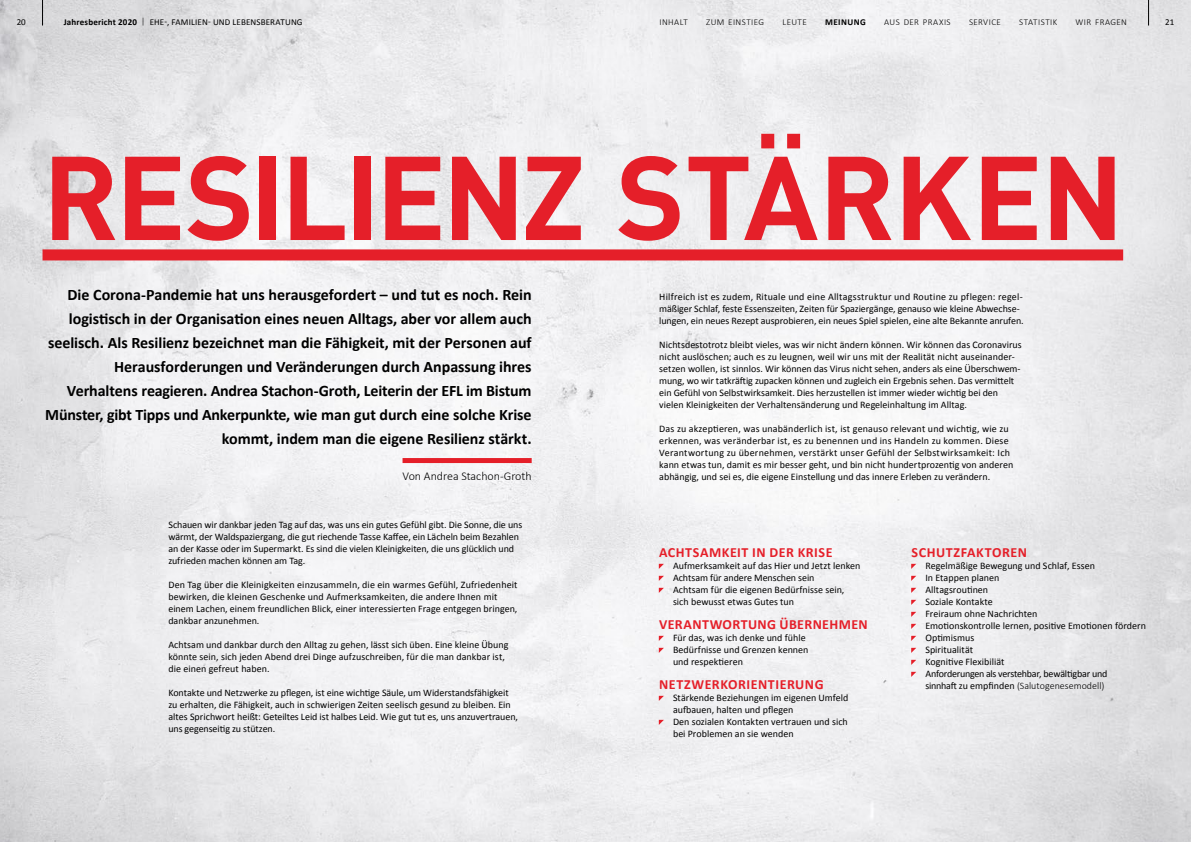
<style>
.page{position:relative;width:1191px;height:842px;background:#fff}
.page>*{position:absolute;margin:0;border:0;box-sizing:border-box;transform-origin:0 0}
.Absatzformat_2{font:700 117px "DIN";letter-spacing:-.03em;color:#e51f29}
.t1{font:700 16px/24px "Calibri";letter-spacing:-.005em;color:#000;text-align:right}
.t2{font:700 14px "Calibri";letter-spacing:.035em;color:#e51f29}
.Absatzformat_9{font:300 12px "Calibri";color:#000}
.t3{font:10px/12px "Calibri";color:#000}
.t4{font:10px "Calibri";letter-spacing:.025em;color:#000}
.t5{font:10px "Calibri";letter-spacing:-.025em;color:#000}
.t6{font:300 10px "Calibri";color:#000}
.t7{font:300 9px "Calibri";letter-spacing:.04em;color:#000}
.t8{font:9px "Calibri";letter-spacing:.015em;color:#000}
.t9{font:700 9px "Calibri";letter-spacing:.05em;color:#000}
.s1{font-weight:700}
.s2{font-weight:300}
.s3{font-weight:400}
</style>
<div class="page">
<img style="left:0;top:0;width:1191px;height:842px">
<svg style="left:659px;top:564px;width:5px;height:5px"></svg>
<svg style="left:659px;top:576px;width:5px;height:5px"></svg>
<svg style="left:659px;top:588px;width:5px;height:5px"></svg>
<svg style="left:659px;top:636px;width:5px;height:5px"></svg>
<svg style="left:659px;top:648px;width:5px;height:5px"></svg>
<svg style="left:659px;top:696px;width:5px;height:5px"></svg>
<svg style="left:659px;top:720px;width:5px;height:5px"></svg>
<svg style="left:911px;top:564px;width:5px;height:5px"></svg>
<svg style="left:911px;top:576px;width:5px;height:5px"></svg>
<svg style="left:911px;top:588px;width:5px;height:5px"></svg>
<svg style="left:911px;top:600px;width:5px;height:5px"></svg>
<svg style="left:911px;top:612px;width:5px;height:5px"></svg>
<svg style="left:911px;top:624px;width:5px;height:5px"></svg>
<svg style="left:911px;top:636px;width:5px;height:5px"></svg>
<svg style="left:911px;top:648px;width:5px;height:5px"></svg>
<svg style="left:911px;top:660px;width:5px;height:5px"></svg>
<svg style="left:911px;top:672px;width:5px;height:5px"></svg>
<div style="left:402px;top:458px;width:129px;height:5px;background:#e51f29"></div>
<div style="left:43px;top:249px;width:1080px;height:11px;background:#e51f29"></div>
<svg style="left:42px;top:0;width:1px;height:26px"></svg>
<svg style="left:1148px;top:0;width:1px;height:26px"></svg>
<p class="t8" style="left:17px;top:16px;width:11px">20</p>
<p class="t8" style="left:64px;top:16px;width:240px"><span class="s1">Jahresbericht 2020</span> <span class="s2">|</span> EHE-, FAMILIEN- UND LEBENSBERATUNG</p>
<p class="t7" style="left:659px;top:16px;width:30px">INHALT</p>
<p class="t7" style="left:706px;top:16px;width:59px">ZUM EINSTIEG</p>
<p class="t7" style="left:782px;top:16px;width:26px">LEUTE</p>
<p class="t9" style="left:825px;top:16px;width:42px">MEINUNG</p>
<p class="t7" style="left:884px;top:16px;width:68px">AUS DER PRAXIS</p>
<p class="t7" style="left:969px;top:16px;width:33px">SERVICE</p>
<p class="t7" style="left:1019px;top:16px;width:39px">STATISTIK</p>
<p class="t7" style="left:1075px;top:16px;width:53px">WIR FRAGEN</p>
<p class="t8" style="left:1165px;top:16px;width:11px">21</p>
<p class="Absatzformat_2" style="left:43px;top:121px;width:1083px">RESILIENZ STÄRKEN</p>
<p class="t1" style="left:48px;top:282px;width:485px">Die Corona-Pandemie hat uns herausgefordert – und tut es noch. Rein logistisch in der Organisation eines neuen Alltags, aber vor allem auch seelisch. Als Resilienz bezeichnet man die Fähigkeit, mit der Personen auf Herausforderungen und Veränderungen durch Anpassung ihres</p>
<p class="t1" style="left:45px;top:378px;width:488px">Verhaltens reagieren. Andrea Stachon-Groth, Leiterin der EFL im Bistum<br>Münster, gibt Tipps und Ankerpunkte, wie man gut durch eine solche Krise kommt, indem man die eigene Resilienz stärkt.</p>
<p class="Absatzformat_9" style="left:402px;top:469px;width:131px">Von Andrea Stachon-Groth</p>
<p class="t3" style="left:168px;top:518px;width:355px">Schauen wir dankbar jeden Tag auf das, was uns ein gutes Gefühl gibt. Die Sonne, die uns wärmt, der Waldspaziergang, die gut riechende Tasse Kaffee, ein Lächeln beim Bezahlen an der Kasse oder im Supermarkt. Es sind die vielen Kleinigkeiten, die uns glücklich und zufrieden machen können am Tag.</p>
<p class="t3" style="left:168px;top:578px;width:351px">Den Tag über die Kleinigkeiten einzusammeln, die ein warmes Gefühl, Zufriedenheit bewirken, die kleinen Geschenke und Aufmerksamkeiten, die andere Ihnen mit</p>
<p class="t3" style="left:168px;top:602px;width:350px">einem Lachen, einem freundlichen Blick, einer interessierten Frage entgegen bringen,</p>
<p class="t3" style="left:168px;top:614px;width:93px">dankbar anzunehmen.</p>
<p class="t3" style="left:168px;top:638px;width:342px">Achtsam und dankbar durch den Alltag zu gehen, lässt sich üben. Eine kleine Übung</p>
<p class="t3" style="left:168px;top:650px;width:338px">könnte sein, sich jeden Abend drei Dinge aufzuschreiben, für die man dankbar ist,</p>
<p class="t3" style="left:168px;top:662px;width:103px">die einen gefreut haben.</p>
<p class="t3" style="left:168px;top:686px;width:342px">Kontakte und Netzwerke zu pflegen, ist eine wichtige Säule, um Widerstandsfähigkeit</p>
<p class="t3" style="left:168px;top:698px;width:344px">zu erhalten, die Fähigkeit, auch in schwierigen Zeiten seelisch gesund zu bleiben. Ein</p>
<p class="t3" style="left:168px;top:710px;width:351px">altes Sprichwort heißt: Geteiltes Leid ist halbes Leid. Wie gut tut es, uns anzuvertrauen, uns gegenseitig zu stützen.</p>
<p class="t4" style="left:659px;top:290px;width:365px">Hilfreich ist es zudem, Rituale und eine Alltagsstruktur und Routine zu pflegen: regel-</p>
<p class="t3" style="left:659px;top:302px;width:366px">mäßiger Schlaf, feste Essenszeiten, Zeiten für Spaziergänge, genauso wie kleine Abwechse&shy;lungen, ein neues Rezept ausprobieren, ein neues Spiel spielen, eine alte Bekannte anrufen.</p>
<p class="t3" style="left:659px;top:338px;width:364px">Nichtsdestotrotz bleibt vieles, was wir nicht ändern können. Wir können das Coronavirus nicht auslöschen; auch es zu leugnen, weil wir uns mit der Realität nicht auseinander&shy;setzen wollen, ist sinnlos. Wir können das Virus nicht sehen, anders als eine Überschwem&shy;mung, wo wir tatkräftig zupacken können und zugleich ein Ergebnis sehen. Das vermittelt ein Gefühl von Selbstwirksamkeit. Dies herzustellen ist immer wieder wichtig bei den</p>
<p class="t3" style="left:659px;top:398px;width:309px">vielen Kleinigkeiten der Verhaltensänderung und Regeleinhaltung im Alltag.</p>
<p class="t3" style="left:659px;top:422px;width:355px">Das zu akzeptieren, was unabänderlich ist, ist genauso relevant und wichtig, wie zu erkennen, was veränderbar ist, es zu benennen und ins Handeln zu kommen. Diese Verantwortung zu übernehmen, verstärkt unser Gefühl der Selbstwirksamkeit: Ich kann etwas tun, damit es mir besser geht, und bin nicht hundertprozentig von anderen abhängig, und sei es, die eigene Einstellung und das innere Erleben zu verändern.</p>
<p class="t2" style="left:659px;top:544px;width:175px">ACHTSAMKEIT IN DER KRISE</p>
<p class="t3" style="left:673px;top:559px;width:189px">Aufmerksamkeit auf das Hier und Jetzt lenken</p>
<p class="t3" style="left:673px;top:571px;width:143px">Achtsam für andere Menschen sein</p>
<p class="t3" style="left:673px;top:583px;width:173px">Achtsam für die eigenen Bedürfnisse sein,</p>
<p class="t3" style="left:673px;top:595px;width:123px">sich bewusst etwas Gutes tun</p>
<p class="t2" style="left:659px;top:616px;width:210px">VERANTWORTUNG ÜBERNEHMEN</p>
<p class="t3" style="left:673px;top:631px;width:134px">Für das, was ich denke und fühle</p>
<p class="t3" style="left:673px;top:643px;width:137px">Bedürfnisse und Grenzen kennen</p>
<p class="t3" style="left:673px;top:655px;width:71px">und respektieren</p>
<p class="t2" style="left:659px;top:676px;width:166px">NETZWERKORIENTIERUNG</p>
<p class="t3" style="left:673px;top:691px;width:177px">Stärkende Beziehungen im eigenen Umfeld</p>
<p class="t3" style="left:673px;top:703px;width:122px">aufbauen, halten und pflegen</p>
<p class="t3" style="left:673px;top:715px;width:176px">Den sozialen Kontakten vertrauen und sich</p>
<p class="t3" style="left:673px;top:727px;width:122px">bei Problemen an sie wenden</p>
<p class="t2" style="left:911px;top:544px;width:117px">SCHUTZFAKTOREN</p>
<p class="t3" style="left:925px;top:559px;width:171px">Regelmäßige Bewegung und Schlaf, Essen</p>
<p class="t3" style="left:925px;top:571px;width:76px">In Etappen planen</p>
<p class="t3" style="left:925px;top:583px;width:64px">Alltagsroutinen</p>
<p class="t3" style="left:925px;top:595px;width:69px">Soziale Kontakte</p>
<p class="t3" style="left:925px;top:607px;width:114px">Freiraum ohne Nachrichten</p>
<p class="t3" style="left:925px;top:619px;width:222px">Emotionskontrolle lernen, positive Emotionen fördern</p>
<p class="t3" style="left:925px;top:631px;width:50px">Optimismus</p>
<p class="t3" style="left:925px;top:643px;width:49px">Spiritualität</p>
<p class="t3" style="left:925px;top:655px;width:81px">Kognitive Flexibiliät</p>
<p class="t5" style="left:925px;top:667px;width:184px">Anforderungen als verstehbar, bewältigbar und</p>
<p class="t6" style="left:925px;top:679px;width:180px"><span class="s3">sinnhaft zu empfinden</span> (Salutogenesemodell)</p>
</div>
